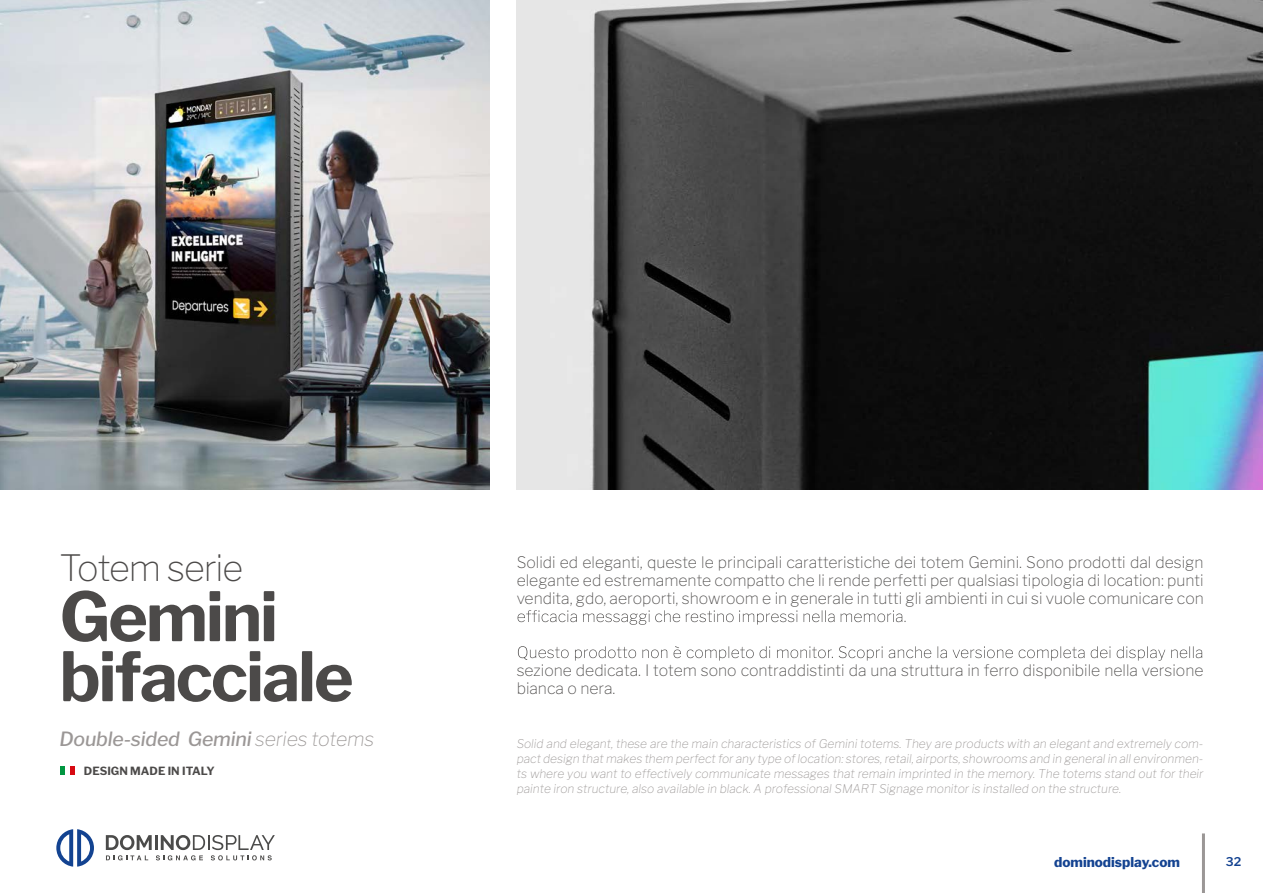
<style>
.page{position:relative;width:1263px;height:893px;background:#fff}
.page>*{position:absolute;margin:0;border:0;box-sizing:border-box;transform-origin:0 0}
.t1{font:700 67.5px/60px "Libre Franklin";letter-spacing:-.03em;color:#4c4a49}
.t2{font:100 36px "Libre Franklin";letter-spacing:-.03em;color:#4c4a49}
.t3{font:italic 500 19.5px "Libre Franklin";letter-spacing:-.01em;color:#9b9796}
.t4{font:100 15.75px/18px "Libre Franklin";color:#4c4a49;text-align:justify}
.t5{font:800 13.5px "Libre Franklin";color:#144391}
.t6{font:italic 100 12px/15px "Libre Franklin";color:#9b9796;text-align:justify}
.t7{font:600 12px "Libre Franklin";color:#144391}
.t8{font:700 11.25px "Libre Franklin";color:#4c4a49}
.s1{font-weight:100}
</style>
<div class="page">
<svg style="left:56px;top:829px;width:38px;height:38px"></svg>
<svg style="left:106px;top:835px;width:169px;height:25px"></svg>
<hr style="left:1202px;top:833px;width:3px;height:60px;background:#9b9796">
<svg style="left:517px;top:610px;width:388px;height:15px"></svg>
<svg style="left:518px;top:646px;width:684px;height:15px"></svg>
<img style="left:0;top:0;width:489px;height:489px">
<img style="left:517px;top:0;width:746px;height:489px">
<div style="left:70px;top:766px;width:5px;height:9px;background:#d70911"></div>
<svg style="left:61px;top:766px;width:4px;height:9px"></svg>
<h2 class="t2" style="left:60px;top:546px;width:185px">Totem serie</h2>
<h1 class="t1" style="left:60px;top:587px;width:296px">Gemini bifacciale</h1>
<h3 class="t3" style="left:60px;top:727px;width:316px">Double-sided Gemini <span class="s1">series totems</span></h3>
<p class="t8" style="left:84px;top:764px;width:132px">DESIGN MADE IN ITALY</p>
<p class="t4" style="left:517px;top:553px;width:689px">Solidi ed eleganti, queste le principali caratteristiche dei totem Gemini. Sono prodotti dal design elegante ed estremamente compatto che li rende perfetti per qualsiasi tipologia di location: punti vendita, gdo, aeroporti, showroom e in generale in tutti gli ambienti in cui si vuole comunicare con</p>
<h3 class="t4" style="left:517px;top:661px;width:688px">sezione dedicata. I totem sono contraddistinti da una struttura in ferro disponibile nella versione bianca o nera.</h3>
<p class="t6" style="left:517px;top:736px;width:688px">Solid and elegant, these are the main characteristics of Gemini totems. They are products with an elegant and extremely com&shy;pact design that makes them perfect for any type of location: stores, retail, airports, showrooms and in general in all environmen&shy;ts where you want to effectively communicate messages that remain imprinted in the memory. The totems stand out for their painte iron structure, also available in black. A professional SMART Signage monitor is installed on the structure.</p>
<p class="t5" style="left:1054px;top:854px;width:127px">dominodisplay.com</p>
<p class="t7" style="left:1226px;top:854px;width:17px">32</p>
</div>
